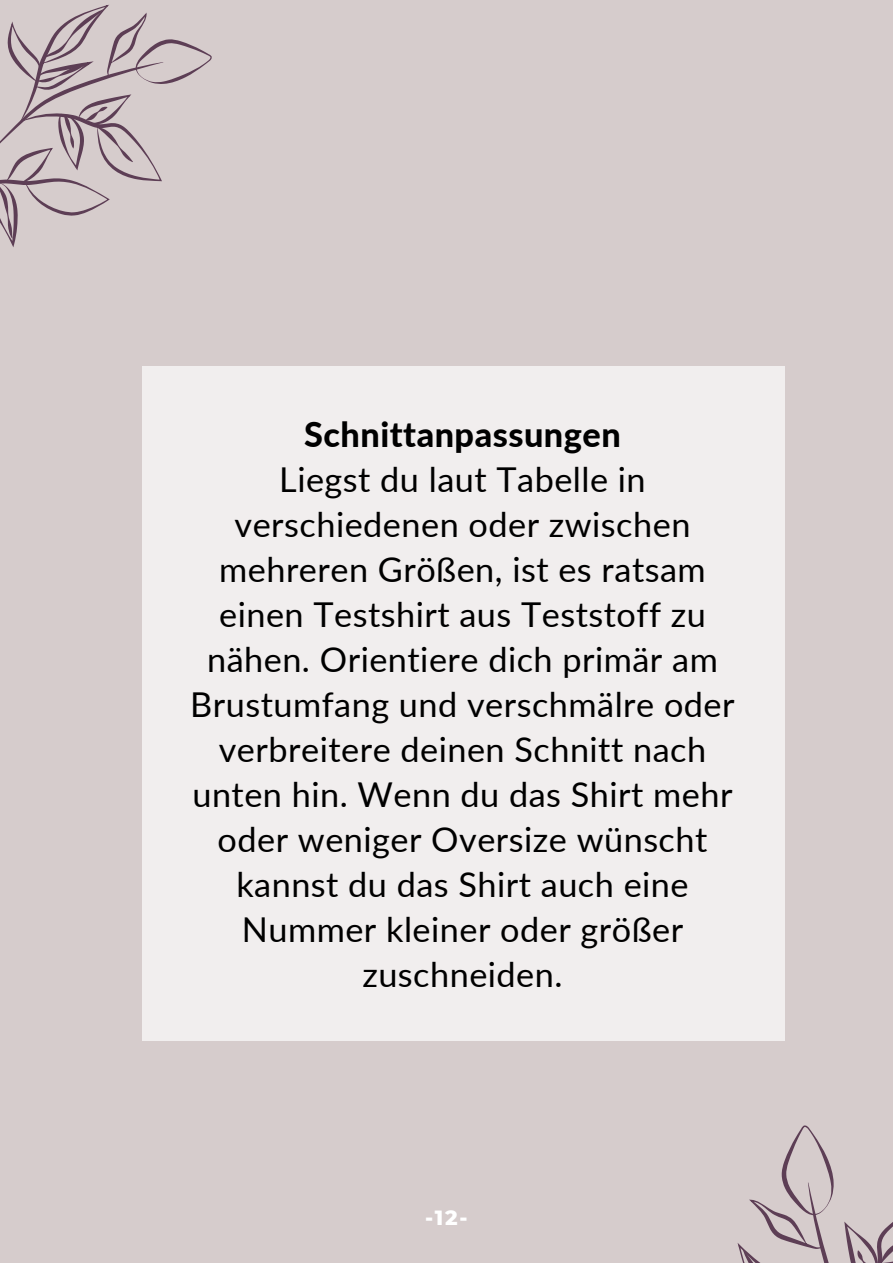
<style>
.page{position:relative;width:893px;height:1264px;background:#fff}
.page>*{position:absolute;margin:0;border:0;box-sizing:border-box;transform-origin:0 0}
.t1{font:34.2px/45px "Lato";letter-spacing:.015em;color:#000;text-align:center}
.t2{font:800 34.2px "Lato";letter-spacing:.015em;color:#000}
.t3{font:800 21px "Montserrat";color:#fff}
</style>
<div class="page">
<div style="left:0;top:0;width:892px;height:1262px;background:#d6cccc"></div>
<div style="left:142px;top:366px;width:642px;height:674px;background:#f1eeee"></div>
<svg style="left:0;top:4px;width:212px;height:243px"></svg>
<svg style="left:737px;top:1125px;width:155px;height:137px"></svg>
<p class="t2" style="left:304px;top:413px;width:318px">Schnittanpassungen</p>
<p class="t1" style="left:190px;top:456px;width:546px">Liegst du laut Tabelle in verschiedenen oder zwischen mehreren Größen, ist es ratsam einen Testshirt aus Teststoff zu nähen. Orientiere dich primär am<br>Brustumfang und verschmälre oder verbreitere deinen Schnitt nach unten hin. Wenn du das Shirt mehr oder weniger Oversize wünscht kannst du das Shirt auch eine<br>Nummer kleiner oder größer zuschneiden.</p>
<p class="t3" style="left:425px;top:1204px;width:44px">-12-</p>
</div>
